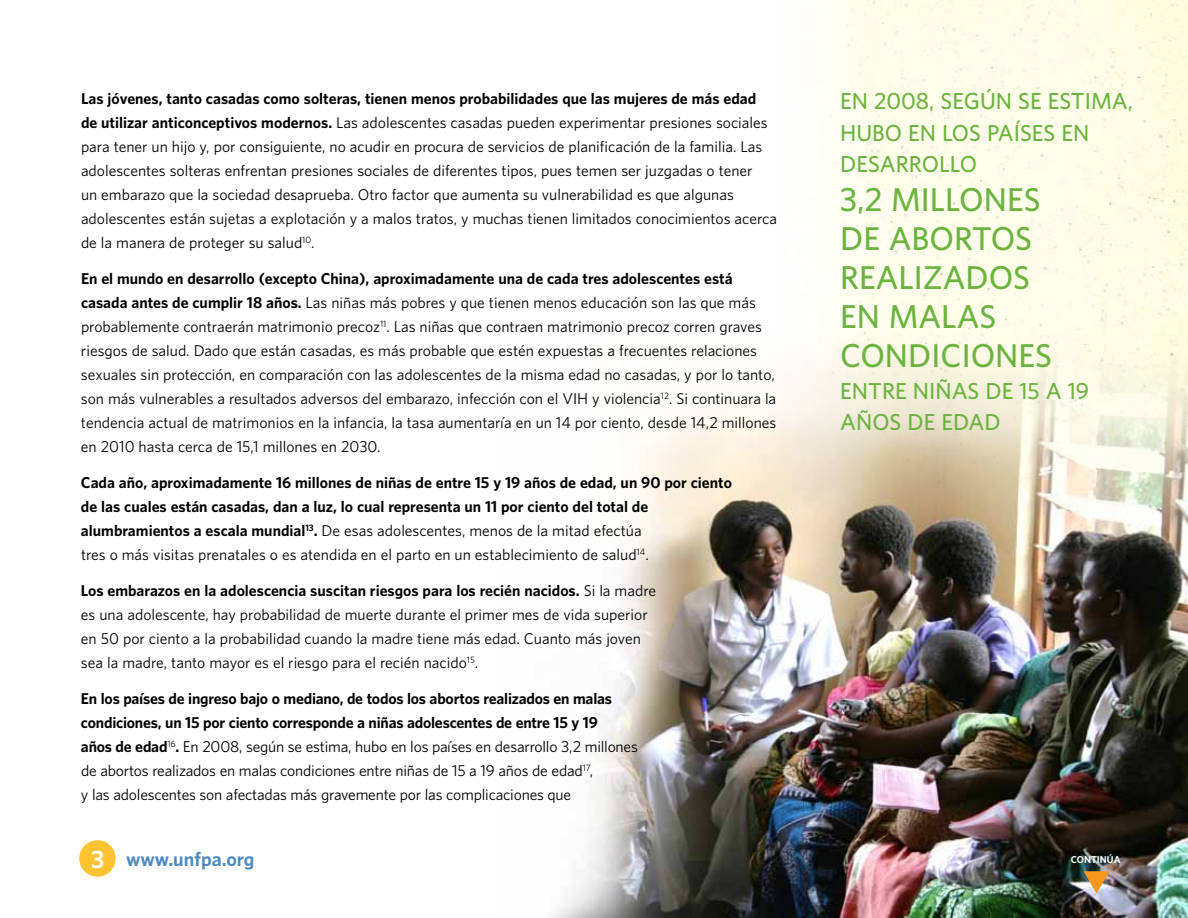
<style>
.page{position:relative;width:1188px;height:918px;background:#fff}
.page>*{position:absolute;margin:0;border:0;box-sizing:border-box;transform-origin:0 0}
.t1{font:600 30px/39px "UNFPA";color:#6cb33f}
.t2{font:600 21px/31.5px "UNFPA";color:#6cb33f}
.t3{font:700 18px "UNFPA";color:#4f8abe}
.t4{font:14.25px/24px "UNFPA Text";color:#000}
.t5{font:700 14.25px/24px "UNFPA";color:#000}
.t6{font:700 9px "UNFPA";color:#fff}
.s1{font-family:"UNFPA";font-weight:700}
.s2{font-family:"UNFPA Text";font-weight:400}
.s3{font-size:22.5px;color:#fff}
</style>
<div class="page">
<div style="left:79px;top:840px;width:37px;height:37px;background:#ffc230;border-radius:50%"></div>
<img style="left:820px;top:0;width:368px;height:334px">
<img style="left:553px;top:334px;width:635px;height:584px">
<svg style="left:1084px;top:872px;width:25px;height:21px"></svg>
<p class="t5" style="left:81px;top:86px;width:677px">Las jóvenes, tanto casadas como solteras, tienen menos probabilidades que las mujeres de más edad</p>
<p class="t4" style="left:81px;top:110px;width:698px"><span class="s1">de utilizar anticonceptivos modernos.</span> Las adolescentes casadas pueden experimentar presiones sociales para tener un hijo y, por consiguiente, no acudir en procura de servicios de planificación de la familia. Las adolescentes solteras enfrentan presiones sociales de diferentes tipos, pues temen ser juzgadas o tener<br>un embarazo que la sociedad desaprueba. Otro factor que aumenta su vulnerabilidad es que algunas adolescentes están sujetas a explotación y a malos tratos, y muchas tienen limitados conocimientos acerca de la manera de proteger su salud<sup>10</sup>.</p>
<p class="t5" style="left:81px;top:266px;width:653px">En el mundo en desarrollo (excepto China), aproximadamente una de cada tres adolescentes está</p>
<p class="t4" style="left:81px;top:290px;width:697px"><span class="s1">casada antes de cumplir 18 años.</span> Las niñas más pobres y que tienen menos educación son las que más probablemente contraerán matrimonio precoz<sup>11</sup>. Las niñas que contraen matrimonio precoz corren graves riesgos de salud. Dado que están casadas, es más probable que estén expuestas a frecuentes relaciones sexuales sin protección, en comparación con las adolescentes de la misma edad no casadas, y por lo tanto, son más vulnerables a resultados adversos del embarazo, infección con el VIH y violencia<sup>12</sup>. Si continuara la tendencia actual de matrimonios en la infancia, la tasa aumentaría en un 14 por ciento, desde 14,2 millones en 2010 hasta cerca de 15,1 millones en 2030.</p>
<p class="t5" style="left:81px;top:470px;width:653px">Cada año, aproximadamente 16 millones de niñas de entre 15 y 19 años de edad, un 90 por ciento de las cuales están casadas, dan a luz, lo cual representa un 11 por ciento del total de</p>
<p class="t4" style="left:81px;top:518px;width:569px"><span class="s1">alumbramientos a escala mundial</span><sup>13</sup><span class="s1">.</span> De esas adolescentes, menos de la mitad efectúa tres o más visitas prenatales o es atendida en el parto en un establecimiento de salud<sup>14</sup>.</p>
<p class="t5" style="left:81px;top:578px;width:577px">Los embarazos en la adolescencia suscitan riesgos para los recién nacidos. <span class="s2">Si la madre</span></p>
<p class="t4" style="left:81px;top:602px;width:568px">es una adolescente, hay probabilidad de muerte durante el primer mes de vida superior en 50 por ciento a la probabilidad cuando la madre tiene más edad. Cuanto más joven sea la madre, tanto mayor es el riesgo para el recién nacido<sup>15</sup>.</p>
<p class="t5" style="left:81px;top:686px;width:533px">En los países de ingreso bajo o mediano, de todos los abortos realizados en malas condiciones, un 15 por ciento corresponde a niñas adolescentes de entre 15 y 19</p>
<p class="t4" style="left:81px;top:734px;width:558px"><span class="s1">años de edad</span><sup>16</sup><span class="s1">.</span> En 2008, según se estima, hubo en los países en desarrollo 3,2 millones de abortos realizados en malas condiciones entre niñas de 15 a 19 años de edad<sup>17</sup>,<br>y las adolescentes son afectadas más gravemente por las complicaciones que</p>
<p class="t3" style="left:91px;top:847px;width:165px"><span class="s3">3</span> www.unfpa.org</p>
<h2 class="t2" style="left:840px;top:85px;width:294px">EN 2008, SEGÚN SE ESTIMA,<br>HUBO EN LOS PAÍSES EN<br>DESARROLLO</h2>
<h1 class="t1" style="left:840px;top:179px;width:210px">3,2 MILLONES<br>DE ABORTOS<br>REALIZADOS<br>EN MALAS<br>CONDICIONES</h1>
<h2 class="t2" style="left:840px;top:374px;width:250px">ENTRE NIÑAS DE 15 A 19<br>AÑOS DE EDAD</h2>
<p class="t6" style="left:1071px;top:853px;width:51px">conti núa</p>
</div>
